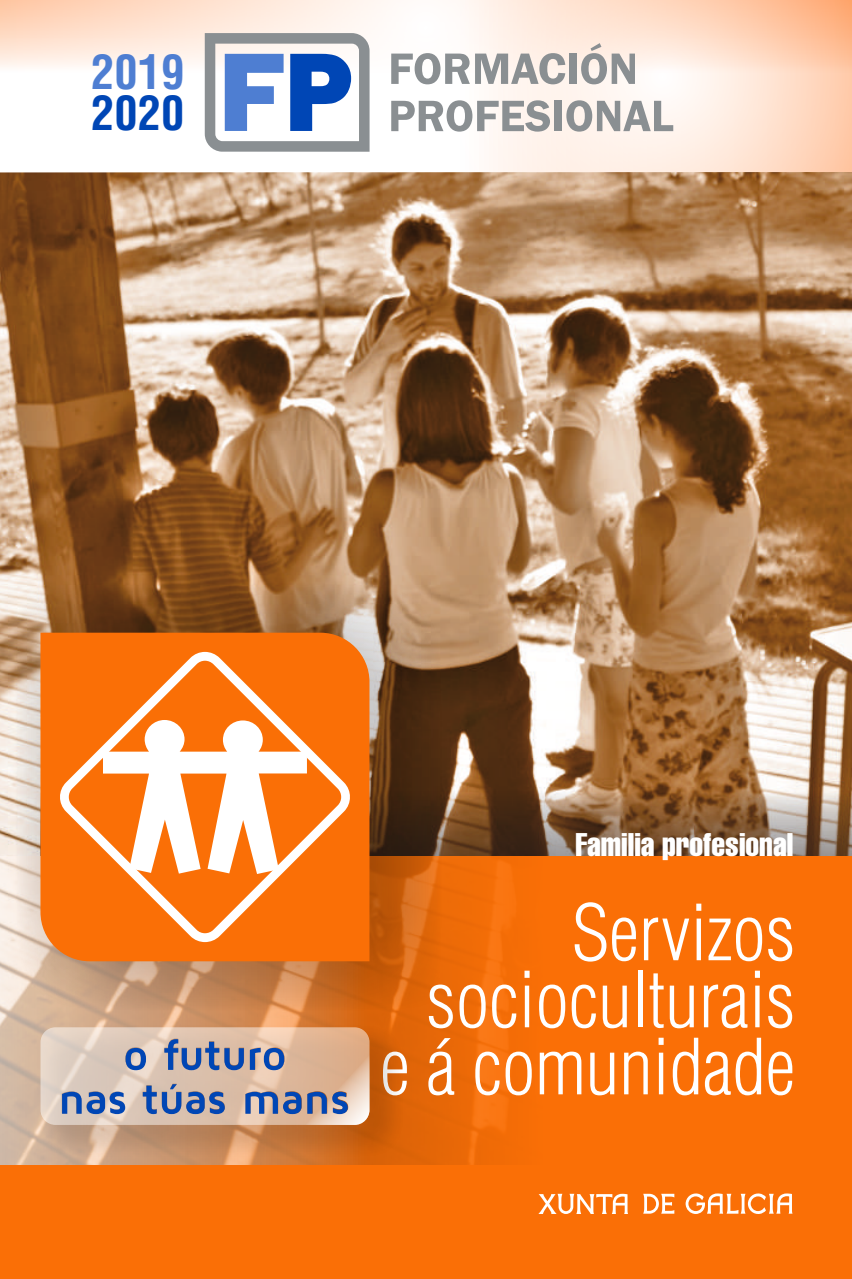
<style>
.page{position:relative;width:852px;height:1279px;background:#fff}
.page>*{position:absolute;margin:0;border:0;box-sizing:border-box;transform-origin:0 0}
.t1{font:300 condensed 75.5px/67px "Helvetica";color:#fff;text-align:right}
.t2{font:700 condensed 46.5px "Helvetica";color:#0046b5}
.t3{font:700 condensed 46.5px "Helvetica";color:#4e7ed2}
.t4{font:extra-condensed 32.25px "Helvetica";color:#fff}
</style>
<div class="page">
<img style="left:0;top:172px;width:852px;height:683px">
<svg style="left:442px;top:757px;width:410px;height:98px;background:#8c6849"></svg>
<div style="left:0;top:855px;width:852px;height:423px;background:#fa6f06"></div>
<svg style="left:489px;top:74px;width:363px;height:98px"></svg>
<svg style="left:0;top:0;width:852px;height:74px"></svg>
<svg style="left:391px;top:53px;width:174px;height:31px"></svg>
<div style="left:569px;top:54px;width:7px;height:30px;background:#8a8f92"></div>
<svg style="left:581px;top:43px;width:54px;height:41px;background:#c9c4c0"></svg>
<svg style="left:391px;top:100px;width:159px;height:32px"></svg>
<div style="left:555px;top:101px;width:7px;height:30px;background:#8a8f92"></div>
<svg style="left:566px;top:100px;width:107px;height:32px"></svg>
<svg style="left:205px;top:33px;width:164px;height:119px"></svg>
<svg style="left:0;top:855px;width:369px;height:309px;background:#dcc2ad"></svg>
<div style="left:28px;top:1013px;width:387px;height:156px;background:#1a171c;opacity:.15"></div>
<svg style="left:40px;top:1027px;width:329px;height:97px;background:#c6b5ae"></svg>
<div style="left:14px;top:583px;width:428px;height:427px;background:#1a171c;opacity:.29"></div>
<div style="left:40px;top:632px;width:329px;height:329px;background:#fa6f06"></div>
<svg style="left:58px;top:651px;width:294px;height:290px;fill:#fa6f06"></svg>
<svg style="left:103px;top:719px;width:204px;height:154px"></svg>
<svg style="left:643px;top:1193px;width:31px;height:20px"></svg>
<svg style="left:685px;top:1193px;width:107px;height:21px"></svg>
<svg style="left:538px;top:1193px;width:90px;height:20px"></svg>
<p class="t3" style="left:91px;top:54px;width:94px">2019</p>
<p class="t2" style="left:91px;top:95px;width:94px">2020</p>
<p class="t4" style="left:575px;top:831px;width:219px">Familia profesional</p>
<p class="t1" style="left:380px;top:907px;width:416px">Servizos socioculturais e á comunidade</p>
</div>
